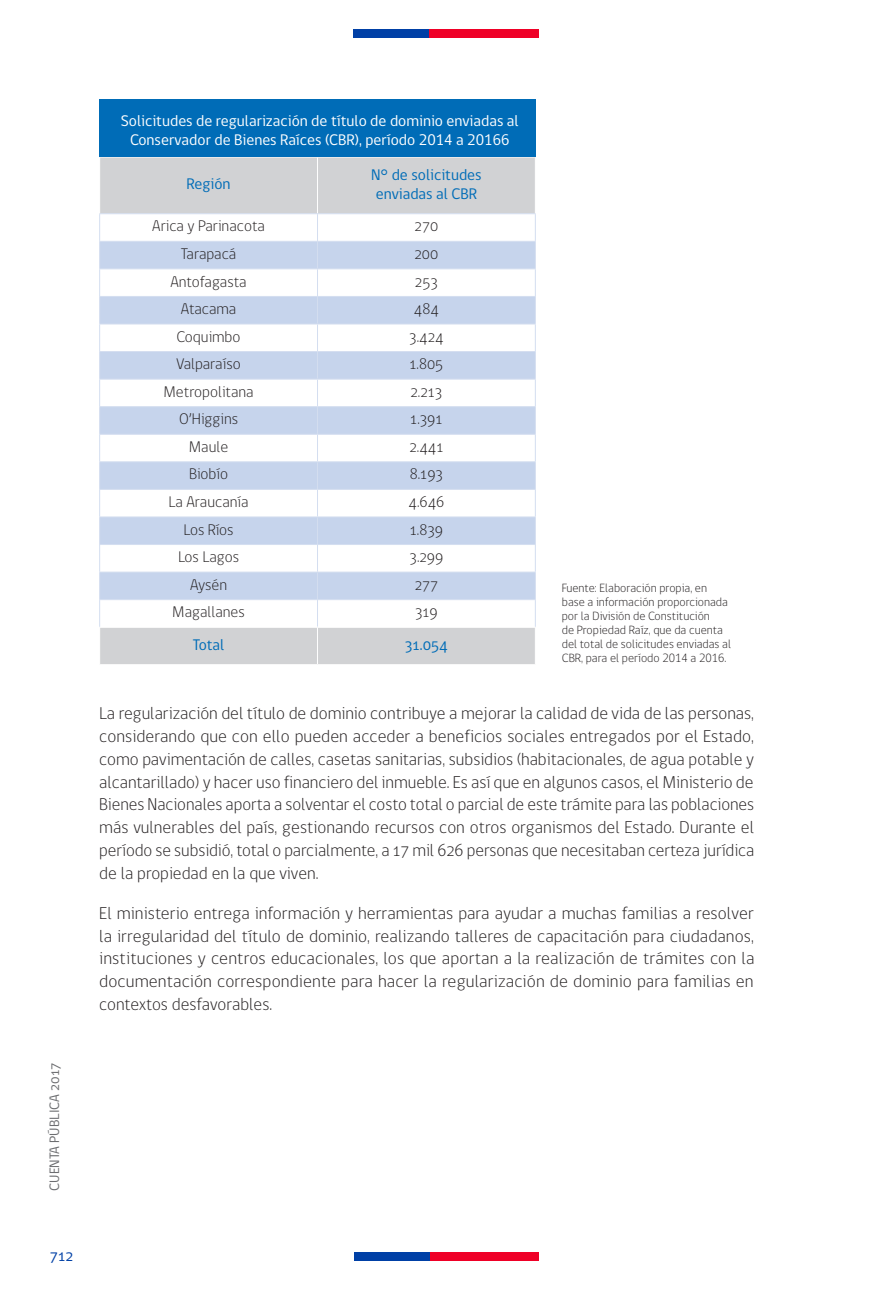
<style>
.page{position:relative;width:893px;height:1290px;background:#fff}
.page>*{position:absolute;margin:0;border:0;box-sizing:border-box;transform-origin:0 0}
.t1{font:300 17.5px/22.8px "gob CL";color:#231f20;text-align:justify}
.t2{font:300 15.75px "gob CL";color:#231f20}
.t3{font:15.75px/19.2px "gob CL";color:#fff;text-align:center}
.t4{font:15.75px/19.2px "gob CL";color:#006cb7}
.t5{font:15.75px "gob CL";color:#0040a6}
.t6{font:14px "gob CL";color:#6c6d70}
.t7{font:300 12.25px/14px "gob CL";color:#231f20}
</style>
<div class="page">
<div style="left:430px;top:1252px;width:109px;height:8px;background:#ef0027"></div>
<div style="left:354px;top:1252px;width:76px;height:8px;background:#0040a6"></div>
<div style="left:429px;top:29px;width:110px;height:8px;background:#ef0027"></div>
<div style="left:354px;top:29px;width:75px;height:8px;background:#0040a6"></div>
<div style="left:100px;top:158px;width:435px;height:506px;background:#d1d2d4"></div>
<svg style="left:100px;top:214px;width:435px;height:413px"></svg>
<svg style="left:100px;top:242px;width:435px;height:357px;fill:#c6d4ec"></svg>
<hr style="left:317px;top:157px;width:1px;height:56px;background:#fff">
<hr style="left:317px;top:628px;width:1px;height:36px;background:#fff">
<hr style="left:99px;top:241px;width:218px;height:1px;background:#d4def0">
<hr style="left:317px;top:241px;width:219px;height:1px;background:#d4def0">
<hr style="left:99px;top:296px;width:218px;height:1px;background:#d4def0">
<hr style="left:317px;top:296px;width:219px;height:1px;background:#d4def0">
<hr style="left:99px;top:351px;width:218px;height:1px;background:#d4def0">
<hr style="left:317px;top:351px;width:219px;height:1px;background:#d4def0">
<hr style="left:99px;top:406px;width:218px;height:1px;background:#d4def0">
<hr style="left:317px;top:406px;width:219px;height:1px;background:#d4def0">
<hr style="left:99px;top:516px;width:218px;height:1px;background:#d4def0">
<hr style="left:317px;top:516px;width:219px;height:1px;background:#d4def0">
<hr style="left:99px;top:572px;width:218px;height:1px;background:#d4def0">
<hr style="left:317px;top:572px;width:219px;height:1px;background:#d4def0">
<svg style="left:317px;top:214px;width:1px;height:413px"></svg>
<hr style="left:99px;top:213px;width:218px;height:1px;background:#d4def0">
<hr style="left:317px;top:213px;width:219px;height:1px;background:#d4def0">
<hr style="left:99px;top:268px;width:218px;height:1px;background:#d4def0">
<hr style="left:317px;top:268px;width:219px;height:1px;background:#d4def0">
<hr style="left:99px;top:324px;width:218px;height:1px;background:#d4def0">
<hr style="left:317px;top:324px;width:219px;height:1px;background:#d4def0">
<hr style="left:99px;top:379px;width:218px;height:1px;background:#d4def0">
<hr style="left:317px;top:379px;width:219px;height:1px;background:#d4def0">
<hr style="left:99px;top:434px;width:218px;height:1px;background:#d4def0">
<hr style="left:317px;top:434px;width:219px;height:1px;background:#d4def0">
<hr style="left:99px;top:461px;width:218px;height:1px;background:#d4def0">
<hr style="left:317px;top:461px;width:219px;height:1px;background:#d4def0">
<hr style="left:99px;top:489px;width:218px;height:1px;background:#d4def0">
<hr style="left:317px;top:489px;width:219px;height:1px;background:#d4def0">
<hr style="left:99px;top:544px;width:218px;height:1px;background:#d4def0">
<hr style="left:317px;top:544px;width:219px;height:1px;background:#d4def0">
<hr style="left:99px;top:599px;width:218px;height:1px;background:#d4def0">
<hr style="left:317px;top:599px;width:219px;height:1px;background:#d4def0">
<hr style="left:99px;top:627px;width:218px;height:1px;background:#fff">
<hr style="left:317px;top:627px;width:219px;height:1px;background:#fff">
<svg style="left:99px;top:214px;width:1px;height:413px"></svg>
<svg style="left:535px;top:214px;width:1px;height:413px"></svg>
<div style="left:99px;top:99px;width:436px;height:58px;background:#006cb7"></div>
<p class="t6" style="left:45px;top:1191px;width:130px;rotate:-90deg">CUENTA PÚBLICA 2017</p>
<p class="t5" style="left:50px;top:1244px;width:25px">712</p>
<p class="t3" style="left:121px;top:111px;width:399px">Solicitudes de regularización de título de dominio enviadas al<br>Conservador de Bienes Raíces (CBR), período 2014 a 20166</p>
<p class="t4" style="left:187px;top:175px;width:45px">Región</p>
<p class="t4" style="left:371px;top:165px;width:112px">N° de solicitudes enviadas al CBR</p>
<p class="t2" style="left:152px;top:215px;width:114px">Arica y Parinacota</p>
<p class="t2" style="left:415px;top:215px;width:25px">270</p>
<p class="t2" style="left:181px;top:243px;width:57px">Tarapacá</p>
<p class="t2" style="left:414px;top:243px;width:25px">200</p>
<p class="t2" style="left:170px;top:270px;width:78px">Antofagasta</p>
<p class="t2" style="left:415px;top:270px;width:24px">253</p>
<p class="t2" style="left:181px;top:298px;width:57px">Atacama</p>
<p class="t2" style="left:414px;top:298px;width:27px">484</p>
<p class="t2" style="left:177px;top:326px;width:65px">Coquimbo</p>
<p class="t2" style="left:409px;top:326px;width:36px">3.424</p>
<p class="t2" style="left:176px;top:353px;width:66px">Valparaíso</p>
<p class="t2" style="left:409px;top:353px;width:35px">1.805</p>
<p class="t2" style="left:163px;top:381px;width:92px">Metropolitana</p>
<p class="t2" style="left:410px;top:381px;width:33px">2.213</p>
<p class="t2" style="left:179px;top:408px;width:60px">O’Higgins</p>
<p class="t2" style="left:410px;top:408px;width:34px">1.391</p>
<p class="t2" style="left:189px;top:436px;width:41px">Maule</p>
<p class="t2" style="left:409px;top:436px;width:36px">2.441</p>
<p class="t2" style="left:189px;top:463px;width:41px">Biobío</p>
<p class="t2" style="left:410px;top:463px;width:35px">8.193</p>
<p class="t2" style="left:169px;top:491px;width:81px">La Araucanía</p>
<p class="t2" style="left:408px;top:491px;width:37px">4.646</p>
<p class="t2" style="left:184px;top:519px;width:52px">Los Ríos</p>
<p class="t2" style="left:410px;top:519px;width:35px">1.839</p>
<p class="t2" style="left:178px;top:546px;width:63px">Los Lagos</p>
<p class="t2" style="left:410px;top:546px;width:35px">3.299</p>
<p class="t2" style="left:190px;top:574px;width:38px">Aysén</p>
<p class="t2" style="left:415px;top:574px;width:25px">277</p>
<p class="t2" style="left:172px;top:601px;width:74px">Magallanes</p>
<p class="t2" style="left:415px;top:601px;width:24px">319</p>
<p class="t4" style="left:193px;top:635px;width:33px">Total</p>
<p class="t4" style="left:405px;top:635px;width:45px">31.054</p>
<p class="t7" style="left:562px;top:582px;width:171px">Fuente: Elaboración propia, en base a información proporcionada por la División de Constitución<br>de Propiedad Raíz, que da cuenta del total de solicitudes enviadas al CBR, para el período 2014 a 2016.</p>
<p class="t1" style="left:99px;top:702px;width:657px">La regularización del título de dominio contribuye a mejorar la calidad de vida de las personas, considerando que con ello pueden acceder a beneficios sociales entregados por el Estado, como pavimentación de calles, casetas sanitarias, subsidios (habitacionales, de agua potable y alcantarillado) y hacer uso financiero del inmueble. Es así que en algunos casos, el Ministerio de Bienes Nacionales aporta a solventar el costo total o parcial de este trámite para las poblaciones más vulnerables del país, gestionando recursos con otros organismos del Estado. Durante el período se subsidió, total o parcialmente, a 17 mil 626 personas que necesitaban certeza jurídica de la propiedad en la que viven.</p>
<p class="t1" style="left:99px;top:902px;width:657px">El ministerio entrega información y herramientas para ayudar a muchas familias a resolver la irregularidad del título de dominio, realizando talleres de capacitación para ciudadanos, instituciones y centros educacionales, los que aportan a la realización de trámites con la documentación correspondiente para hacer la regularización de dominio para familias en contextos desfavorables.</p>
</div>
